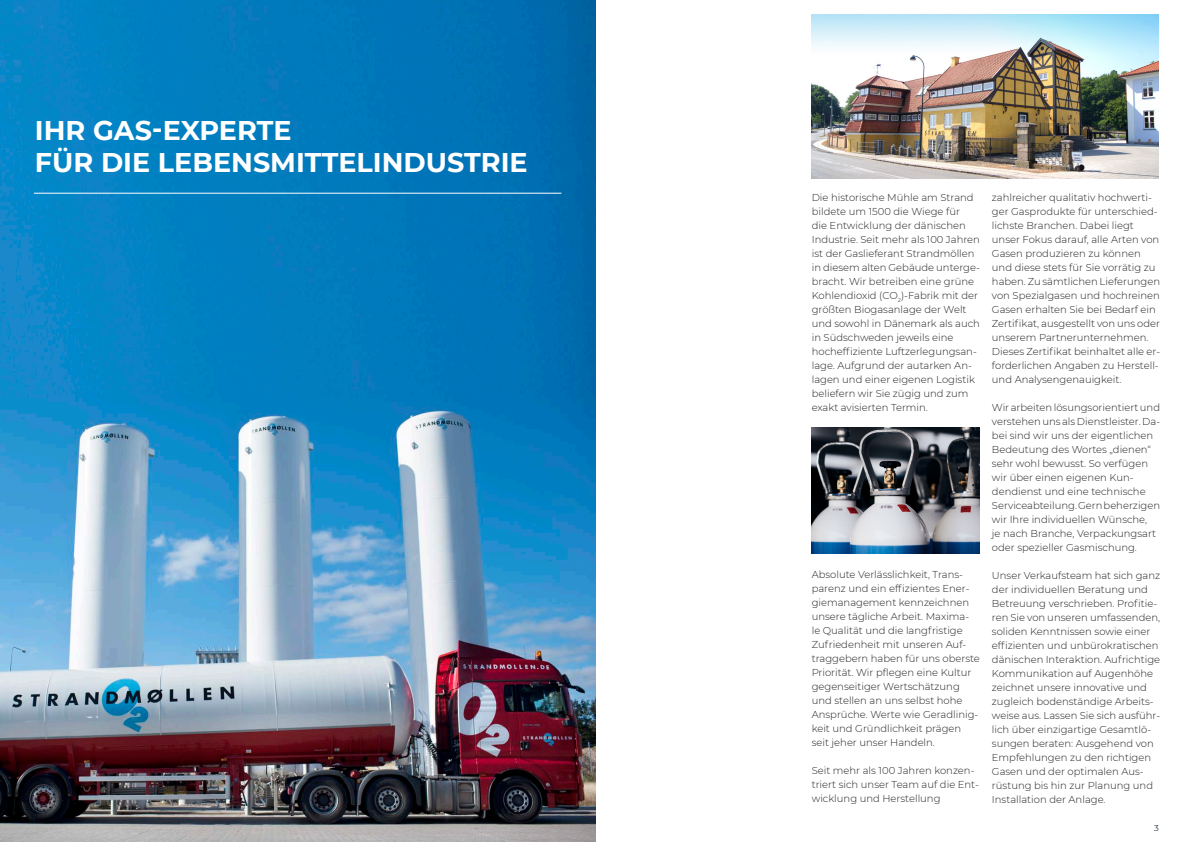
<style>
.page{position:relative;width:1191px;height:842px;background:#fff}
.page>*{position:absolute;margin:0;border:0;box-sizing:border-box;transform-origin:0 0}
.OVERSKRIFT_på_fotos{font:700 27px/32.4px "Montserrat";color:#fff}
.DIN_Regular_sort_10{font:300 10px/14px "Montserrat";color:#231f20}
.Strandmøllen_BRØD{font:300 10px/14px "Montserrat";color:#231f20}
.t1{font:8.5px "Montserrat";color:#2b3942}
</style>
<div class="page">
<img style="left:0;top:0;width:595px;height:842px">
<hr style="left:34px;top:193px;width:527px;height:1px;background:#fff">
<img style="left:811px;top:14px;width:347px;height:164px">
<img style="left:811px;top:428px;width:169px;height:126px">
<p class="OVERSKRIFT_på_fotos" style="left:35px;top:113px;width:494px">IHR GAS-EXPERTE<br>FÜR DIE LEBENSMITTELINDUSTRIE</p>
<p class="Strandmøllen_BRØD" style="left:811px;top:190px;width:170px">Die historische Mühle am Strand bildete um 1500 die Wiege für<br>die Entwicklung der dänischen<br>Industrie. Seit mehr als 100 Jahren ist der Gaslieferant Strandmöllen in diesem alten Gebäude unterge&shy;bracht. Wir betreiben eine grüne<br>Kohlendioxid (CO<sub>2</sub>)-Fabrik mit der größten Biogasanlage der Welt und sowohl in Dänemark als auch in Südschweden jeweils eine hocheffiziente Luftzerlegungsan&shy;lage. Aufgrund der autarken An&shy;lagen und einer eigenen Logistik beliefern wir Sie zügig und zum exakt avisierten Termin.</p>
<p class="DIN_Regular_sort_10" style="left:811px;top:567px;width:170px">Absolute Verlässlichkeit, Trans&shy;parenz und ein effizientes Ener&shy;giemanagement kennzeichnen unsere tägliche Arbeit. Maxima&shy;le Qualität und die langfristige<br>Zufriedenheit mit unseren Auf&shy;traggebern haben für uns oberste<br>Priorität. Wir pflegen eine Kultur gegenseitiger Wertschätzung und stellen an uns selbst hohe<br>Ansprüche. Werte wie Geradlinig&shy;keit und Gründlichkeit prägen seit jeher unser Handeln.</p>
<p class="DIN_Regular_sort_10" style="left:811px;top:763px;width:169px">Seit mehr als 100 Jahren konzen&shy;triert sich unser Team auf die Ent&shy;wicklung und Herstellung</p>
<p class="DIN_Regular_sort_10" style="left:992px;top:190px;width:170px">zahlreicher qualitativ hochwerti&shy;ger Gasprodukte für unterschied&shy;lichste Branchen. Dabei liegt unser Fokus darauf, alle Arten von Gasen produzieren zu können und diese stets für Sie vorrätig zu haben. Zu sämtlichen Lieferungen von Spezialgasen und hochreinen Gasen erhalten Sie bei Bedarf ein Zertifikat, ausgestellt von uns oder unserem Partnerunternehmen.<br>Dieses Zertifikat beinhaltet alle er&shy;forderlichen Angaben zu Herstell&shy;und Analysengenauigkeit.</p>
<p class="DIN_Regular_sort_10" style="left:992px;top:400px;width:170px">Wir arbeiten lösungsorientiert und verstehen uns als Dienstleister. Da&shy;bei sind wir uns der eigentlichen<br>Bedeutung des Wortes „dienen“ sehr wohl bewusst. So verfügen wir über einen eigenen Kun&shy;dendienst und eine technische<br>Serviceabteilung. Gern beherzigen wir Ihre individuellen Wünsche,<br>je nach Branche, Verpackungsart oder spezieller Gasmischung.</p>
<p class="DIN_Regular_sort_10" style="left:992px;top:568px;width:170px">Unser Verkaufsteam hat sich ganz der individuellen Beratung und<br>Betreuung verschrieben. Profitie&shy;ren Sie von unseren umfassenden, soliden Kenntnissen sowie einer effizienten und unbürokratischen dänischen Interaktion. Aufrichtige<br>Kommunikation auf Augenhöhe zeichnet unsere innovative und zugleich bodenständige Arbeits&shy;weise aus. Lassen Sie sich ausführ&shy;lich über einzigartige Gesamtlö&shy;sungen beraten: Ausgehend von<br>Empfehlungen zu den richtigen<br>Gasen und der optimalen Aus&shy;rüstung bis hin zur Planung und<br>Installation der Anlage.</p>
<p class="t1" style="left:1154px;top:822px;width:6px">3</p>
</div>
